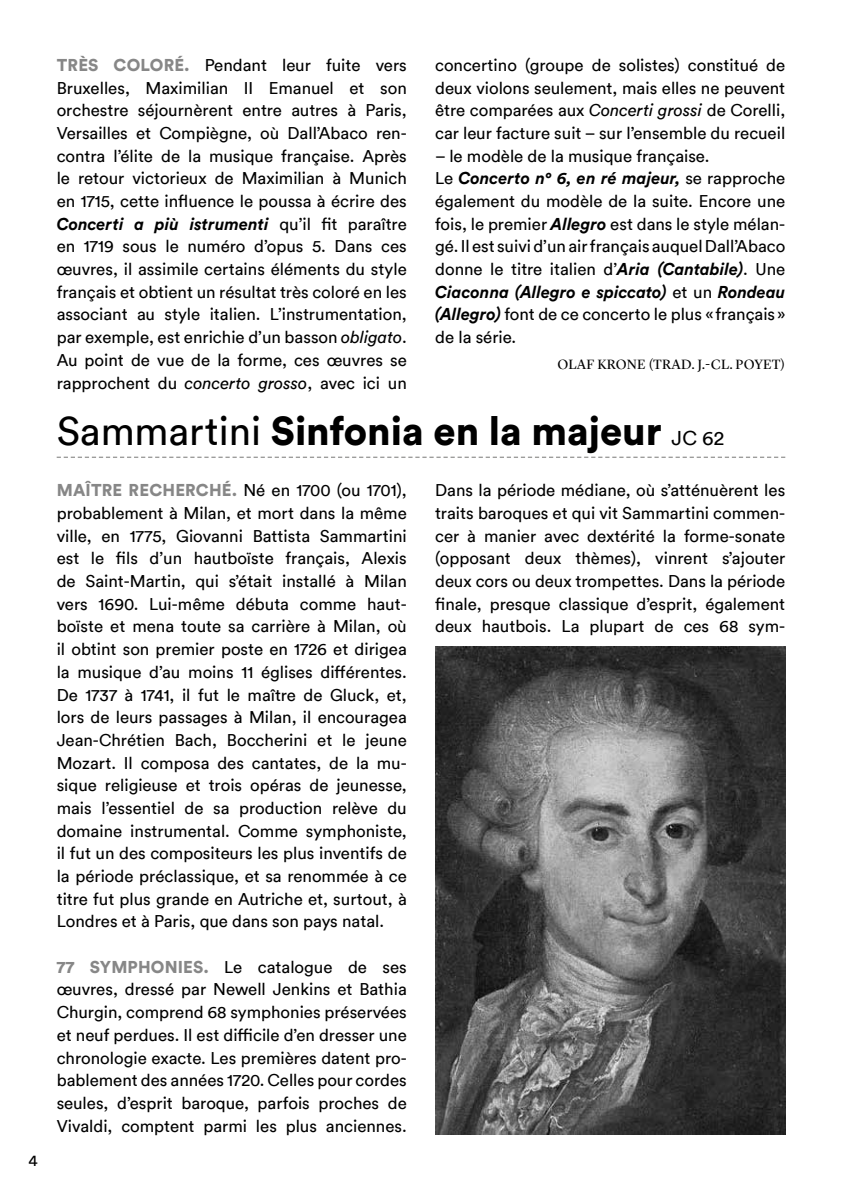
<style>
.page{position:relative;width:842px;height:1191px;background:#fff}
.page>*{position:absolute;margin:0;border:0;box-sizing:border-box;transform-origin:0 0}
.t1{font:900 40px "Circular Std";color:#000}
.t2{font:17px/22.6px "Circular";color:#000;text-align:justify}
.t3{font:italic 700 17px "Circular Std";color:#000}
.t4{font:16px "Circular";color:#000}
.t5{font:14px "Lyon Display";letter-spacing:.02em;color:#000}
.s1{font-family:"Circular Std";font-weight:900;color:#878787}
.s2{font-family:"Circular";font-weight:400;font-style:normal}
.s3{font-style:italic}
.s4{font-family:"Circular Std";font-weight:700;font-style:italic}
.s5{font-family:"Circular";font-weight:400}
.s6{font-family:"Circular";font-weight:400;font-size:20px}
</style>
<div class="page">
<svg style="left:57px;top:456px;width:728px;height:2px"></svg>
<img style="left:435px;top:646px;width:350px;height:488px">
<p class="t4" style="left:28px;top:1149px;width:11px">4</p>
<p class="t2" style="left:57px;top:53px;width:352px"><span class="s1">TRÈS COLORÉ.</span> Pendant leur fuite vers Bruxelles, Maximilian II Emanuel et son orchestre séjournèrent entre autres à Paris, Versailles et Compiègne, où Dall’Abaco ren&shy;contra l’élite de la musique française. Après le retour victorieux de Maximilian à Munich en 1715, cette influence le poussa à écrire des</p>
<p class="t3" style="left:57px;top:213px;width:352px">Concerti a più istrumenti <span class="s2">qu’il fit paraître</span></p>
<p class="t2" style="left:57px;top:234px;width:352px">en 1719 sous le numéro d’opus 5. Dans ces œuvres, il assimile certains éléments du style français et obtient un résultat très coloré en les associant au style italien. L’instrumentation, par exemple, est enrichie d’un basson <span class="s3">obligato</span>.<br>Au point de vue de la forme, ces œuvres se rapprochent du <span class="s3">concerto grosso</span>, avec ici un</p>
<p class="t2" style="left:435px;top:53px;width:352px">concertino (groupe de solistes) constitué de deux violons seulement, mais elles ne peuvent être comparées aux <span class="s3">Concerti grossi</span> de Corelli, car leur facture suit – sur l’ensemble du recueil</p>
<p class="t2" style="left:435px;top:144px;width:276px">– le modèle de la musique française.</p>
<p class="t3" style="left:435px;top:167px;width:352px"><span class="s2">Le</span> Concerto n° 6, en ré majeur, <span class="s2">se rapproche</span></p>
<p class="t2" style="left:435px;top:189px;width:352px">également du modèle de la suite. Encore une fois, le premier <span class="s4">Allegro</span> est dans le style mélan&shy;gé. Il est suivi d’un air français auquel Dall’Abaco donne le titre italien d’<span class="s4">Aria (Cantabile)</span>. Une</p>
<p class="t3" style="left:435px;top:281px;width:352px">Ciaconna (Allegro e spiccato) <span class="s2">et un</span> Rondeau</p>
<p class="t2" style="left:435px;top:302px;width:352px"><span class="s4">(Allegro)</span> font de ce concerto le plus « français » de la série.</p>
<p class="t5" style="left:557px;top:353px;width:229px">OLAF KRONE (TRAD. J.-CL. POYET)</p>
<h1 class="t1" style="left:57px;top:404px;width:669px"><span class="s5">Sammartini</span> Sinfonia en la majeur <span class="s6">JC 62</span></h1>
<p class="t2" style="left:57px;top:478px;width:352px"><span class="s1">MAÎTRE RECHERCHÉ.</span> Né en 1700 (ou 1701), probablement à Milan, et mort dans la même ville, en 1775, Giovanni Battista Sammartini est le fils d’un hautboïste français, Alexis de Saint-Martin, qui s’était installé à Milan vers 1690. Lui-même débuta comme haut&shy;boïste et mena toute sa carrière à Milan, où il obtint son premier poste en 1726 et dirigea la musique d’au moins 11 églises différentes.<br>De 1737 à 1741, il fut le maître de Gluck, et, lors de leurs passages à Milan, il encouragea Jean-Chrétien Bach, Boccherini et le jeune Mozart. Il composa des cantates, de la mu&shy;sique religieuse et trois opéras de jeunesse, mais l’essentiel de sa production relève du domaine instrumental. Comme symphoniste, il fut un des compositeurs les plus inventifs de la période préclassique, et sa renommée à ce titre fut plus grande en Autriche et, surtout, à Londres et à Paris, que dans son pays natal.</p>
<p class="t2" style="left:57px;top:954px;width:352px"><span class="s1">77 SYMPHONIES.</span> Le catalogue de ses œuvres, dressé par Newell Jenkins et Bathia Churgin, comprend 68 symphonies préservées et neuf perdues. Il est difficile d’en dresser une chronologie exacte. Les premières datent pro&shy;bablement des années 1720. Celles pour cordes seules, d’esprit baroque, parfois proches de Vivaldi, comptent parmi les plus anciennes.</p>
<p class="t2" style="left:435px;top:478px;width:352px">Dans la période médiane, où s’atténuèrent les traits baroques et qui vit Sammartini commen&shy;cer à manier avec dextérité la forme-sonate (opposant deux thèmes), vinrent s’ajouter deux cors ou deux trompettes. Dans la période finale, presque classique d’esprit, également deux hautbois. La plupart de ces 68 sym-</p>
</div>
